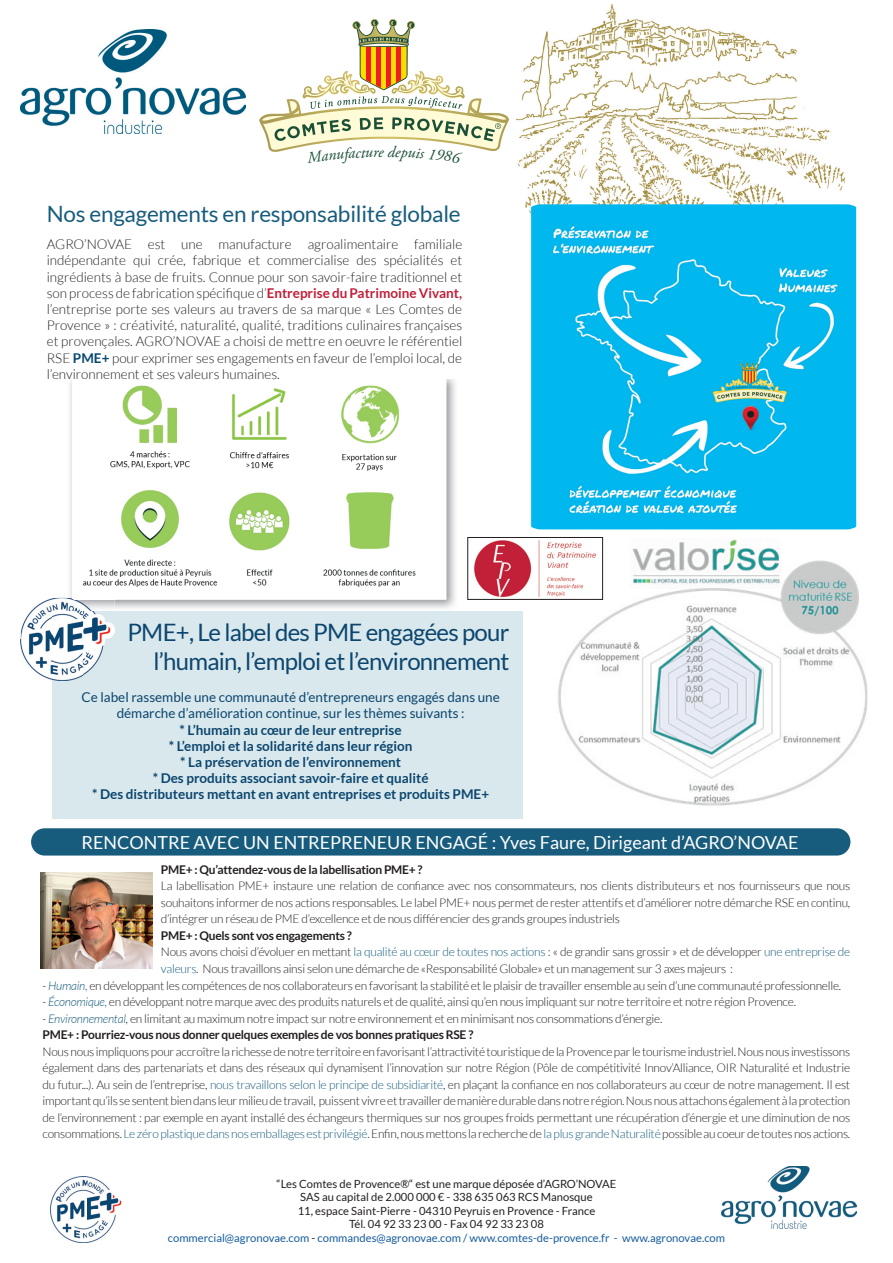
<style>
.page{position:relative;width:893px;height:1263px;background:#fff}
.page>*{position:absolute;margin:0;border:0;box-sizing:border-box;transform-origin:0 0}
.t1{font:24px/28.8px "Lato";letter-spacing:-.03em;color:#0c466f;text-align:right}
.t2{font:22.5px "Lato";letter-spacing:-.01em;color:#175c7d}
.t3{font:18px "Lato";color:#fff}
.t4{font:300 13.5px/16.2px "Lato";color:#231f20;text-align:justify}
.t5{font:700 13.5px/16.2px "Lato";color:#0c466f;text-align:center}
.t6{font:13.5px/16.2px "Lato";color:#0c466f;text-align:center}
.t7{font:300 12px/16.5px "Lato";letter-spacing:-.02em;color:#231f20;text-align:justify}
.t8{font:700 12px "Lato";letter-spacing:-.02em;color:#231f20}
.t9{font:11.25px/13.5px "Lato";color:#231f20;text-align:center}
.s1{font-weight:700;color:#c11f38}
.s2{font-weight:700;color:#074670}
.s3{font-weight:700}
.s4{color:#115b7c}
.s5{color:#175b7d}
.s6{font-style:italic}
.s7{font-style:italic;color:#175b7c}
.s8{color:#175b7c}
.s9{font-style:italic;color:#175c7d}
.s10{color:#175c7d}
.s11{color:#175d9e}
</style>
<div class="page">
<img style="left:67px;top:379px;width:389px;height:230px">
<img style="left:72px;top:379px;width:374px;height:221px">
<div style="left:52px;top:611px;width:471px;height:208px;background:#d9e8ec"></div>
<img style="left:517px;top:4px;width:328px;height:210px">
<div style="left:31px;top:828px;width:819px;height:27px;background:#175c7d;border-radius:14px"></div>
<img style="left:21px;top:598px;width:46px;height:41px">
<img style="left:21px;top:639px;width:31px;height:41px">
<img style="left:67px;top:598px;width:48px;height:13px">
<img style="left:72px;top:598px;width:43px;height:2px">
<img style="left:52px;top:611px;width:63px;height:70px">
<img style="left:40px;top:873px;width:112px;height:95px">
<img style="left:21px;top:30px;width:225px;height:103px">
<img style="left:51px;top:1177px;width:71px;height:65px">
<img style="left:721px;top:1166px;width:135px;height:62px">
<img style="left:558px;top:538px;width:309px;height:268px">
<img style="left:531px;top:204px;width:325px;height:325px">
<img style="left:474px;top:539px;width:124px;height:59px">
<div style="left:468px;top:537px;width:135px;height:63px;border:1px solid #231f20"></div>
<svg style="left:261px;top:19px;width:246px;height:133px"></svg>
<h2 class="t2" style="left:47px;top:202px;width:415px">Nos engagements en responsabilité globale</h2>
<p class="t4" style="left:47px;top:236px;width:417px">AGRO’NOVAE est une manufacture agroalimentaire familiale indépendante qui crée, fabrique et commercialise des spécialités et ingrédients à base de fruits. Connue pour son savoir-faire traditionnel et son process de fabrication spécifique d’<span class="s1">Entreprise du Patrimoine Vivant, </span>l’entreprise porte ses valeurs au travers de sa marque « Les Comtes de Provence » : créativité, naturalité, qualité, traditions culinaires françaises et provençales. AGRO’NOVAE a choisi de mettre en oeuvre le référentiel RSE <span class="s2">PME+</span> pour exprimer ses engagements en faveur de l’emploi local, de l’environnement et ses valeurs humaines.</p>
<h1 class="t1" style="left:127px;top:618px;width:384px">PME+, Le label des PME engagées pour l’humain, l’emploi et l’environnement</h1>
<p class="t6" style="left:82px;top:689px;width:420px">Ce label rassemble une communauté d’entrepreneurs engagés dans une démarche d’amélioration continue, sur les thèmes suivants :</p>
<p class="t5" style="left:92px;top:721px;width:399px">* L’humain au cœur de leur entreprise<br>* L’emploi et la solidarité dans leur région<br>* La préservation de l’environnement<br>* Des produits associant savoir-faire et qualité<br>* Des distributeurs mettant en avant entreprises et produits PME+</p>
<h3 class="t3" style="left:82px;top:833px;width:719px">RENCONTRE AVEC UN ENTREPRENEUR ENGAGÉ : Yves Faure, Dirigeant d’AGRO’NOVAE</h3>
<p class="t8" style="left:161px;top:863px;width:263px">PME+ : Qu’attendez-vous de la labellisation PME+ ?</p>
<p class="t7" style="left:161px;top:878px;width:691px">La labellisation PME+ instaure une relation de confiance avec nos consommateurs, nos clients distributeurs et nos fournisseurs que nous souhaitons informer de nos actions responsables. Le label PME+ nous permet de rester attentifs et d’améliorer notre démarche RSE en continu, d’intégrer un réseau de PME d’excellence et de nous différencier des grands groupes industriels</p>
<p class="t7" style="left:161px;top:927px;width:691px;text-align:left"><span class="s3">PME+ : Quels sont vos engagements ?<br></span>Nous avons choisi d’évoluer en mettant <span class="s4">la qualité au cœur de toutes nos actions</span> : « de grandir sans grossir » et de développer <span class="s5">une entreprise de valeurs</span>. Nous travaillons ainsi selon une démarche de «Responsabilité Globale» et un management sur 3 axes majeurs :</p>
<p class="t7" style="left:43px;top:977px;width:800px"><span class="s6">-</span> <span class="s7">Humain</span><span class="s8">,</span> en développant les compétences de nos collaborateurs en favorisant la stabilité et le plaisir de travailler ensemble au sein d’une communauté professionnelle.</p>
<p class="t7" style="left:43px;top:993px;width:755px"><span class="s6">-</span> <span class="s9">Économique,</span> en développant notre marque avec des produits naturels et de qualité, ainsi qu’en nous impliquant sur notre territoire et notre région Provence.</p>
<p class="t7" style="left:43px;top:1010px;width:621px"><span class="s6">-</span> <span class="s9">Environnemental</span><span class="s6">,</span> en limitant au maximum notre impact sur notre environnement et en minimisant nos consommations d’énergie.<br><span class="s3">PME+ : Pourriez-vous nous donner quelques exemples de vos bonnes pratiques RSE ?</span></p>
<p class="t7" style="left:43px;top:1043px;width:809px">Nous nous impliquons pour accroître la richesse de notre territoire en favorisant l’attractivité touristique de la Provence par le tourisme industriel. Nous nous investissons également dans des partenariats et dans des réseaux qui dynamisent l’innovation sur notre Région (Pôle de compétitivité Innov’Alliance, OIR Naturalité et Industrie du futur...). Au sein de l’entreprise, <span class="s10">nous travaillons selon le principe de subsidiarité</span>, en plaçant la confiance en nos collaborateurs au cœur de notre management. Il est important qu’ils se sentent bien dans leur milieu de travail, puissent vivre et travailler de manière durable dans notre région. Nous nous attachons également à la protection de l’environnement : par exemple en ayant installé des échangeurs thermiques sur nos groupes froids permettant une récupération d’énergie et une diminution de nos consommations. <span class="s8">Le zéro plastique dans nos emballages est privilégié</span>. Enfin, nous mettons la recherche de <span class="s10">la plus grande Naturalité</span> possible au coeur de toutes nos actions.</p>
<p class="t9" style="left:168px;top:1177px;width:559px">“Les Comtes de Provence®“ est une marque déposée d’AGRO’NOVAE<br>SAS au capital de 2.000 000 € - 338 635 063 RCS Manosque<br>11, espace Saint-Pierre - 04310 Peyruis en Provence - France<br>Tél. 04 92 33 23 00 - Fax 04 92 33 23 08<br><span class="s11">commercial@agronovae.com</span> - <span class="s11">commandes@agronovae.com / www.comtes-de-provence.fr - www.agronovae.com</span></p>
</div>
